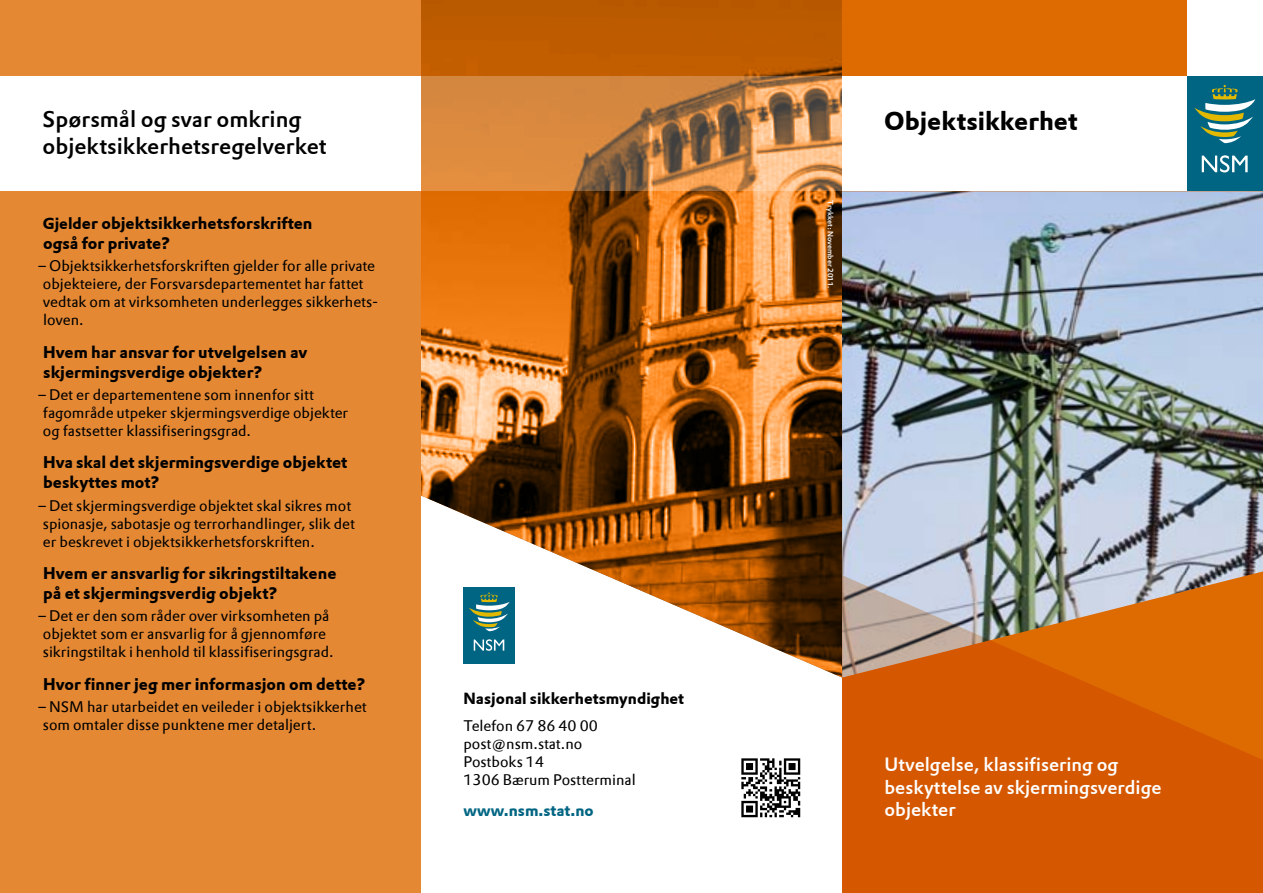
<style>
.page{position:relative;width:1263px;height:893px;background:#fff}
.page>*{position:absolute;margin:0;border:0;box-sizing:border-box;transform-origin:0 0}
.t1{font:700 25.5px "DTL Prokyon T";color:#000}
.t2{font:22.5px/27px "DTL Prokyon T Medium";color:#000}
.t3{font:18.75px/22.5px "DTL Prokyon T Medium";color:#fff}
.t4{font:700 16.5px/19.8px "DTL Prokyon T";color:#000}
.t5{font:700 15.75px "DTL Prokyon T";color:#000}
.t6{font:700 15.75px "DTL Prokyon T";color:#006583}
.t7{font:15px/18px "DTL Prokyon T";color:#000}
.t8{font:7.5px "DTL Prokyon T Medium";color:#fff}
.s1{font-size:15.75px}
</style>
<div class="page">
<img style="left:421px;top:0;width:421px;height:677px">
<div style="left:842px;top:0;width:344px;height:81px;background:#de6b02"></div>
<svg style="left:421px;top:77px;width:421px;height:114px;background:#c58448"></svg>
<img style="left:842px;top:191px;width:421px;height:384px">
<svg style="left:842px;top:575px;width:421px;height:318px;background:#d0681b"></svg>
<div style="left:0;top:0;width:421px;height:893px;background:#e48834"></div>
<div style="left:463px;top:587px;width:51px;height:76px;background:#006583"></div>
<svg style="left:474px;top:639px;width:30px;height:12px"></svg>
<svg style="left:469px;top:592px;width:40px;height:39px"></svg>
<div style="left:1186px;top:77px;width:77px;height:114px;background:#006583"></div>
<svg style="left:1202px;top:155px;width:45px;height:17px"></svg>
<svg style="left:1195px;top:85px;width:60px;height:58px"></svg>
<div style="left:0;top:77px;width:421px;height:114px;background:#fff"></div>
<div style="left:842px;top:77px;width:344px;height:114px;background:#fff"></div>
<img style="left:741px;top:758px;width:60px;height:60px">
<h2 class="t2" style="left:43px;top:106px;width:286px">Spørsmål og svar omkring objektsikkerhetsregelverket</h2>
<h1 class="t1" style="left:884px;top:104px;width:195px">Objektsikkerhet</h1>
<p class="t4" style="left:43px;top:213px;width:271px"><span class="s1">Gjeld</span>er objektsikkerhetsforskriften også for private?</p>
<p class="t7" style="left:39px;top:257px;width:341px">– Objektsikkerhetsforskriften gjelder for alle private objekteiere, der Forsvarsdepartementet har fattet vedtak om at virksomheten underlegges sikkerhets&shy;loven.</p>
<p class="t4" style="left:43px;top:342px;width:266px">Hvem har ansvar for utvelgelsen av skjermingsverdige objekter?</p>
<p class="t7" style="left:39px;top:386px;width:311px">– Det er departementene som innenfor sitt fagområde utpeker skjermingsverdige objekter og fastsetter klassifiseringsgrad.</p>
<p class="t4" style="left:43px;top:453px;width:306px">Hva skal det skjermingsverdige objektet beskyttes mot?</p>
<p class="t7" style="left:39px;top:496px;width:318px">– Det skjermingsverdige objektet skal sikres mot spionasje, sabotasje og terrorhandlinger, slik det er beskrevet i objektsikkerhetsforskriften.</p>
<p class="t4" style="left:43px;top:563px;width:295px">Hvem er ansvarlig for sikringstiltakene på et skjermingsverdig objekt?</p>
<p class="t7" style="left:39px;top:607px;width:296px">– Det er den som råder over virksomheten på objektet som er ansvarlig for å gjennomføre sikringstiltak i henhold til klassifiseringsgrad.</p>
<p class="t4" style="left:43px;top:674px;width:324px">Hvor finner jeg mer informasjon om dette?</p>
<p class="t7" style="left:39px;top:698px;width:330px">– NSM har utarbeidet en veileder i objektsikkerhet som omtaler disse punktene mer detaljert.</p>
<p class="t5" style="left:463px;top:688px;width:222px">Nasjonal sikkerhetsmyndighet</p>
<p class="t7" style="left:463px;top:716px;width:174px">Telefon 67 86 40 00 post@nsm.stat.no<br>Postboks 14<br>1306 Bærum Postterminal</p>
<p class="t6" style="left:463px;top:800px;width:132px">www.nsm.stat.no</p>
<p class="t8" style="left:835px;top:200px;width:90px;rotate:90deg">Trykket: November 2011.</p>
<p class="t3" style="left:884px;top:753px;width:278px">Utvelgelse, klassifisering og beskyttelse av skjermingsverdige objekter</p>
</div>
